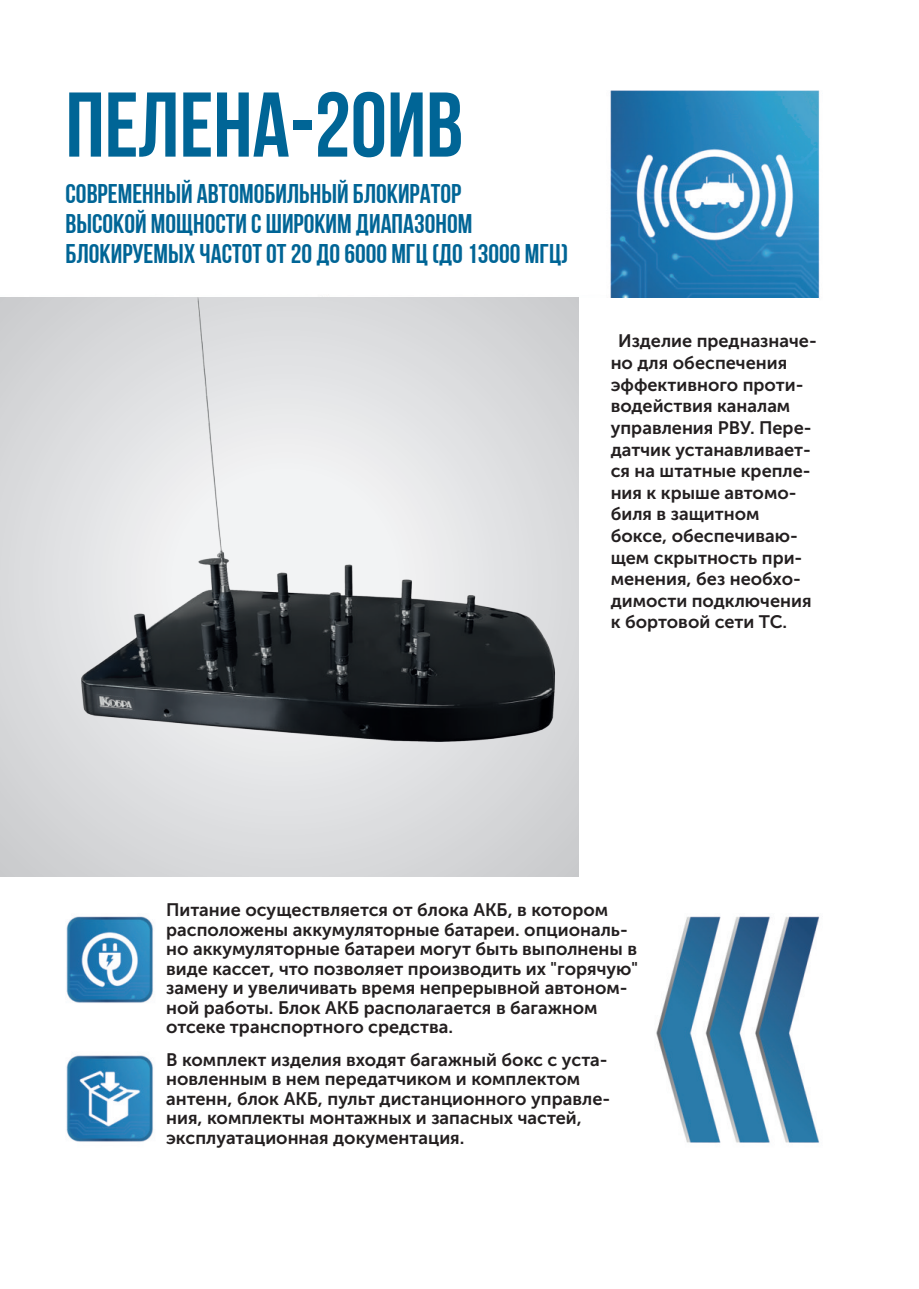
<style>
.page{position:relative;width:919px;height:1289px;background:#fff}
.page>*{position:absolute;margin:0;border:0;box-sizing:border-box;transform-origin:0 0}
.t1{font:700 91.65px "Bebas Neue";color:#006596}
.t2{font:700 27px/30px "Bebas Neue";color:#006596}
.t3{font:18px/21.6px "Museo Sans Cyrl 700";color:#231f20}
</style>
<div class="page">
<img style="left:0;top:90px;width:820px;height:1053px">
<div style="left:0;top:788px;width:616px;height:117px;background:#fff"></div>
<div style="left:0;top:298px;width:578px;height:578px;background:#d9dadc"></div>
<div style="left:579px;top:298px;width:239px;height:580px;background:#fff"></div>
<img style="left:81px;top:298px;width:485px;height:449px">
<h1 class="t1" style="left:66px;top:75px;width:399px">ПЕЛЕНА-20ИВ</h1>
<h2 class="t2" style="left:66px;top:178px;width:504px">Современный автомобильный блокиратор<br>высокой мощности с широким диапазоном блокируемых частот от 20 до 6000 МГц (до 13000 МГц)</h2>
<p class="t3" style="left:611px;top:330px;width:208px;text-indent:8px">Изделие предназначе&shy;но для обеспечения эффективного проти&shy;водействия каналам управления РВУ. Пере&shy;датчик устанавливает&shy;ся на штатные крепле&shy;ния к крыше автомо&shy;биля в защитном боксе, обеспечиваю&shy;щем скрытность при&shy;менения, без необхо&shy;димости подключения к бортовой сети ТС.</p>
<p class="t3" style="left:166px;top:900px;width:474px;line-height:19.5px">Питание осуществляется от блока АКБ, в котором расположены аккумуляторные батареи. опциональ&shy;но аккумуляторные батареи могут быть выполнены в виде кассет, что позволяет производить их "горячую" замену и увеличивать время непрерывной автоном&shy;ной работы. Блок АКБ располагается в багажном отсеке транспортного средства.</p>
<p class="t3" style="left:166px;top:1050px;width:445px;line-height:19.5px">В комплект изделия входят багажный бокс с уста&shy;новленным в нем передатчиком и комплектом антенн, блок АКБ, пульт дистанционного управле&shy;ния, комплекты монтажных и запасных частей, эксплуатационная документация.</p>
</div>
